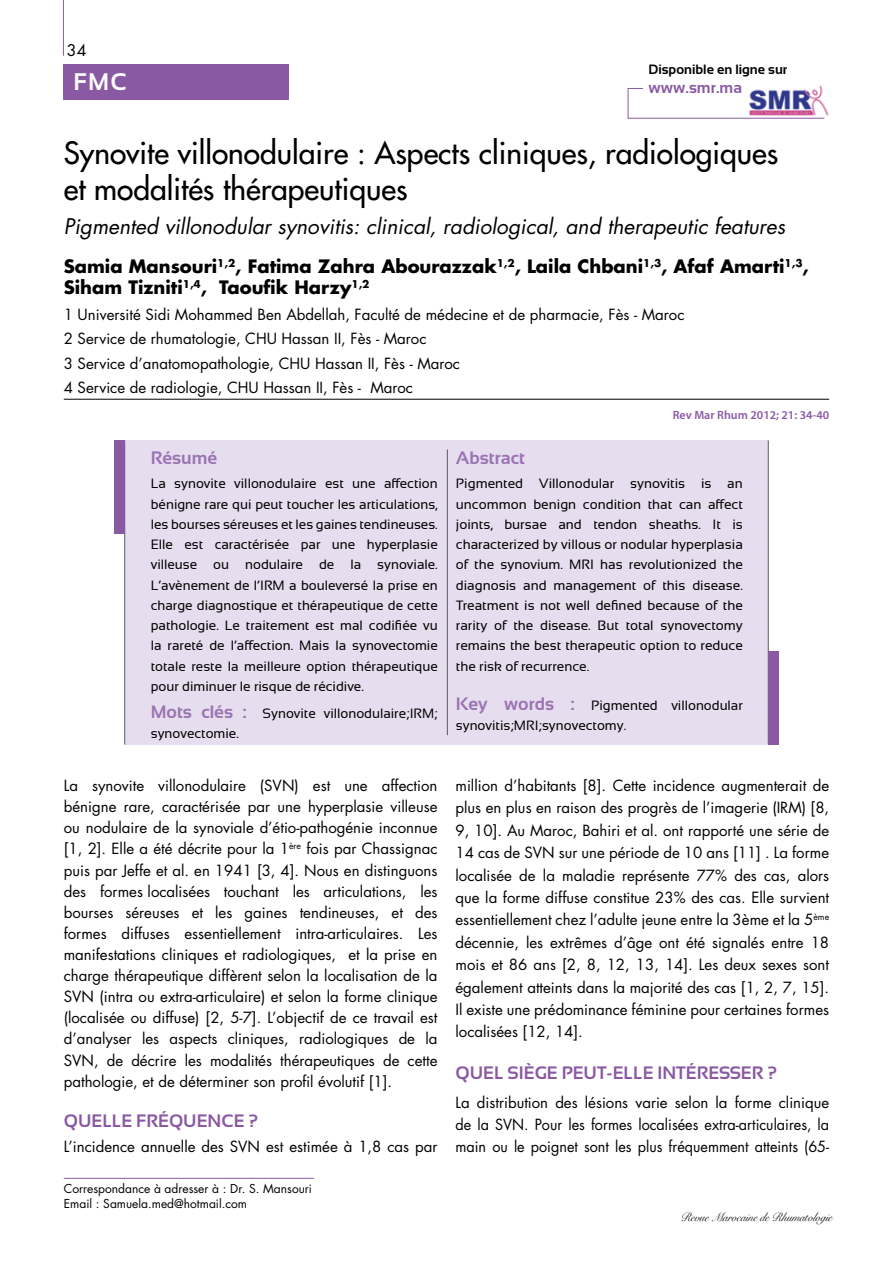
<style>
.page{position:relative;width:893px;height:1263px;background:#fff}
.page>*{position:absolute;margin:0;border:0;box-sizing:border-box;transform-origin:0 0}
.t1{font:30px/36px "Futura";color:#000}
.t2{font:700 24px "Sansation";color:#fff}
.t3{font:italic 21px "Futura";color:#000}
.t4{font:700 18px/21.6px "Futura";color:#000}
.t5{font:700 18px "Sansation";color:#8a59a4}
.t6{font:700 18px "Sansation";color:#9b74b3}
.t7{font:700 15.75px "Sansation";color:#8a59a4}
.t8{font:15.75px "Futura";color:#000}
.t9{font:15px/21.1px "Futura";color:#000;text-align:justify}
.t10{font:13.5px/20.2px "Sansation";color:#000;text-align:justify}
.t11{font:700 13.5px "Sansation";color:#000}
.t12{font:12px/14.1px "Futura";color:#000}
.t13{font:12px "Judith";color:#000}
.t14{font:600 12px "Myriad Pro";color:#8a59a4}
.s1{font-weight:700;font-size:18px;color:#9b74b3}
</style>
<div class="page">
<img style="left:819px;top:85px;width:10px;height:31px">
<svg style="left:628px;top:88px;width:197px;height:31px"></svg>
<hr style="left:63px;top:0;width:1px;height:56px;background:#8a59a4">
<div style="left:64px;top:64px;width:225px;height:35px;background:#8a59a4"></div>
<hr style="left:64px;top:399px;width:765px;height:1px;background:#000">
<div style="left:125px;top:440px;width:643px;height:304px;background:#e6deee"></div>
<hr style="left:447px;top:449px;width:1px;height:286px;background:#58595b">
<hr style="left:768px;top:440px;width:1px;height:304px;background:#58595b">
<div style="left:768px;top:651px;width:10px;height:93px;background:#8a59a4"></div>
<hr style="left:124px;top:441px;width:1px;height:304px;background:#58595b">
<div style="left:114px;top:440px;width:11px;height:93px;background:#8a59a4"></div>
<hr style="left:64px;top:1178px;width:250px;height:1px;background:#8a59a4">
<p class="t8" style="left:67px;top:40px;width:21px">34</p>
<p class="t11" style="left:649px;top:62px;width:140px">Disponible en ligne sur</p>
<h2 class="t2" style="left:73px;top:68px;width:55px">FMC</h2>
<p class="t7" style="left:649px;top:79px;width:95px">www.smr.ma</p>
<h1 class="t1" style="left:64px;top:135px;width:716px">Synovite villonodulaire : Aspects cliniques, radiologiques et modalités thérapeutiques</h1>
<h3 class="t3" style="left:64px;top:213px;width:723px">Pigmented villonodular synovitis: clinical, radiological, and therapeutic features</h3>
<p class="t4" style="left:64px;top:255px;width:746px">Samia Mansouri<sup>1,2</sup>, Fatima Zahra Abourazzak<sup>1,2</sup>, Laila Chbani<sup>1,3</sup>, Afaf Amarti<sup>1,3</sup>,<br>Siham Tizniti<sup>1,4</sup>, Taoufik Harzy<sup>1,2</sup></p>
<p class="t9" style="left:64px;top:303px;width:622px;line-height:24.3px;text-align:left">1 Université Sidi Mohammed Ben Abdellah, Faculté de médecine et de pharmacie, Fès - Maroc 2 Service de rhumatologie, CHU Hassan II, Fès - Maroc<br>3 Service d’anatomopathologie, CHU Hassan II, Fès - Maroc<br>4 Service de radiologie, CHU Hassan II, Fès - Maroc</p>
<p class="t14" style="left:673px;top:408px;width:158px">Rev Mar Rhum 2012; 21: 34-40</p>
<p class="t6" style="left:151px;top:448px;width:68px">Résumé</p>
<p class="t10" style="left:151px;top:474px;width:289px">La synovite villonodulaire est une affection bénigne rare qui peut toucher les articulations, les bourses séreuses et les gaines tendineuses.<br>Elle est caractérisée par une hyperplasie villeuse ou nodulaire de la synoviale.<br>L’avènement de l’IRM a bouleversé la prise en charge diagnostique et thérapeutique de cette pathologie. Le traitement est mal codifiée vu la rareté de l’affection. Mais la synovectomie totale reste la meilleure option thérapeutique pour diminuer le risque de récidive.</p>
<p class="t10" style="left:151px;top:703px;width:289px"><span class="s1">Mots clés :</span> Synovite villonodulaire;IRM; synovectomie.</p>
<p class="t6" style="left:456px;top:448px;width:71px">Abstract</p>
<p class="t10" style="left:456px;top:474px;width:289px">Pigmented Villonodular synovitis is an uncommon benign condition that can affect joints, bursae and tendon sheaths. It is characterized by villous or nodular hyperplasia of the synovium. MRI has revolutionized the diagnosis and management of this disease.<br>Treatment is not well defined because of the rarity of the disease. But total synovectomy remains the best therapeutic option to reduce the risk of recurrence.</p>
<p class="t10" style="left:456px;top:695px;width:289px"><span class="s1">Key words :</span> Pigmented villonodular synovitis;MRI;synovectomy.</p>
<p class="t9" style="left:64px;top:775px;width:375px">La synovite villonodulaire (SVN) est une affection bénigne rare, caractérisée par une hyperplasie villeuse ou nodulaire de la synoviale d’étio-pathogénie inconnue [1, 2]. Elle a été décrite pour la 1<sup>ère</sup> fois par Chassignac puis par Jeffe et al. en 1941 [3, 4]. Nous en distinguons des formes localisées touchant les articulations, les bourses séreuses et les gaines tendineuses, et des formes diffuses essentiellement intra-articulaires. Les manifestations cliniques et radiologiques, et la prise en charge thérapeutique diffèrent selon la localisation de la SVN (intra ou extra-articulaire) et selon la forme clinique (localisée ou diffuse) [2, 5-7]. L’objectif de ce travail est d’analyser les aspects cliniques, radiologiques de la SVN, de décrire les modalités thérapeutiques de cette pathologie, et de déterminer son profil évolutif [1].</p>
<p class="t5" style="left:64px;top:1111px;width:196px">Quelle fréquence ?</p>
<p class="t9" style="left:64px;top:1136px;width:375px">L’incidence annuelle des SVN est estimée à 1,8 cas par</p>
<p class="t12" style="left:64px;top:1182px;width:250px">Correspondance à adresser à : Dr. S. Mansouri<br>Email : Samuela.med@hotmail.com</p>
<p class="t9" style="left:455px;top:774px;width:375px;line-height:22.4px">million d’habitants [8]. Cette incidence augmenterait de plus en plus en raison des progrès de l’imagerie (IRM) [8, 9, 10]. Au Maroc, Bahiri et al. ont rapporté une série de 14 cas de SVN sur une période de 10 ans [11] . La forme localisée de la maladie représente 77% des cas, alors que la forme diffuse constitue 23% des cas. Elle survient essentiellement chez l’adulte jeune entre la 3ème et la 5<sup>ème </sup>décennie, les extrêmes d’âge ont été signalés entre 18 mois et 86 ans [2, 8, 12, 13, 14]. Les deux sexes sont également atteints dans la majorité des cas [1, 2, 7, 15].<br>Il existe une prédominance féminine pour certaines formes localisées [12, 14].</p>
<p class="t5" style="left:455px;top:1062px;width:323px">Quel siège peut-elle intéresser ?</p>
<p class="t9" style="left:455px;top:1091px;width:375px;line-height:22.4px">La distribution des lésions varie selon la forme clinique de la SVN. Pour les formes localisées extra-articulaires, la main ou le poignet sont les plus fréquemment atteints (65-</p>
<p class="t13" style="left:681px;top:1210px;width:153px">Revue Marocaine de Rhumatologie</p>
</div>
